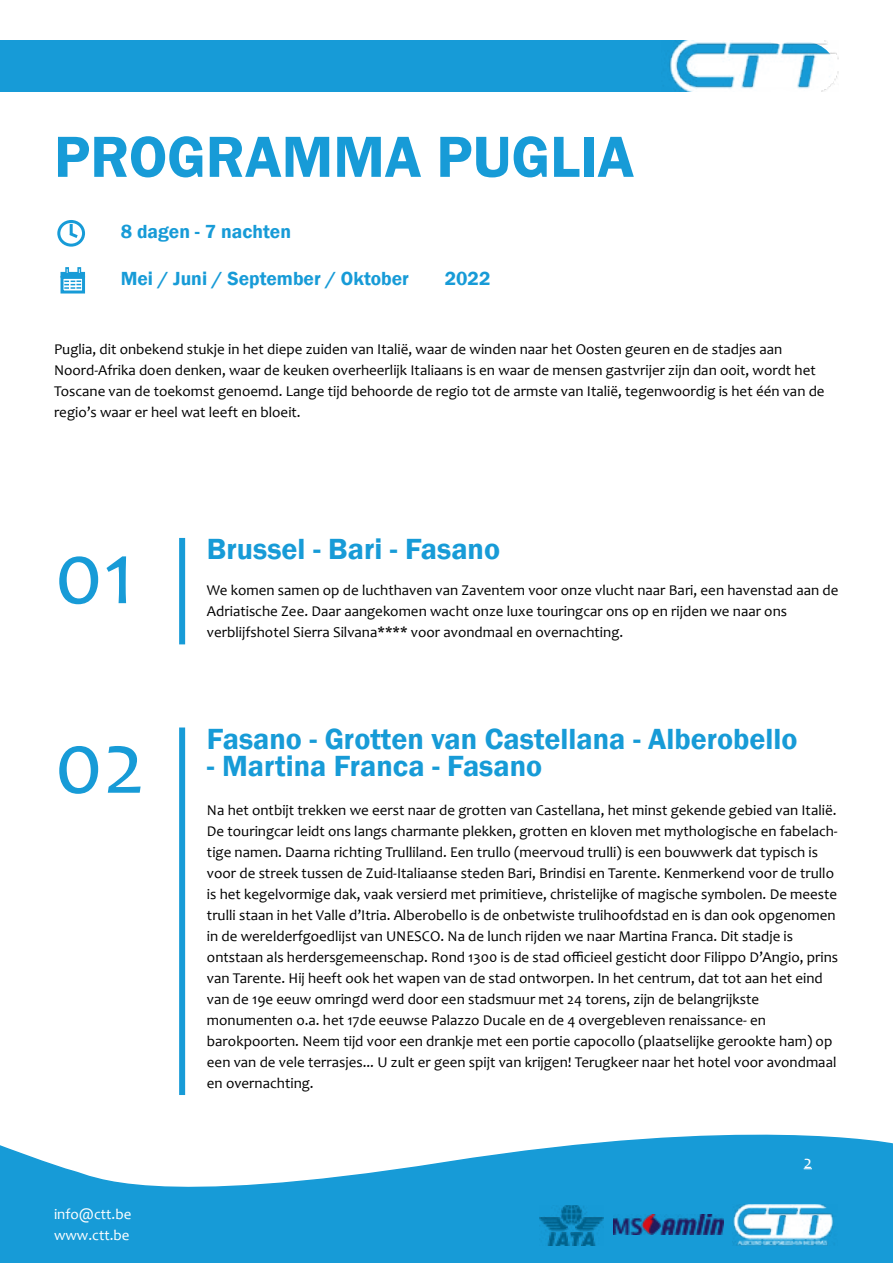
<style>
.page{position:relative;width:893px;height:1263px;background:#fff}
.page>*{position:absolute;margin:0;border:0;box-sizing:border-box;transform-origin:0 0}
.t1{font:90px "Candara";color:#179bd7}
.t2{font:600 60px "Franklin Gothic";color:#179bd7}
.t3{font:600 30px "Franklin Gothic";color:#179bd7}
.t4{font:600 19.5px "Franklin Gothic";color:#179bd7}
.t5{font:18px "Candara";color:#fff}
.t6{font:15px/21px "Candara";color:#000}
.t7{font:15px/21px "Candara";color:#fff}
</style>
<div class="page">
<div style="left:179px;top:727px;width:6px;height:368px;background:#179bd7"></div>
<div style="left:179px;top:538px;width:6px;height:106px;background:#179bd7"></div>
<svg style="left:59px;top:221px;width:25px;height:24px"></svg>
<div style="left:57px;top:220px;width:28px;height:27px;border:3px solid #179bd7;border-radius:50%"></div>
<svg style="left:66px;top:224px;width:15px;height:17px"></svg>
<svg style="left:61px;top:278px;width:24px;height:15px"></svg>
<div style="left:61px;top:272px;width:24px;height:6px;background:#179bd7"></div>
<svg style="left:64px;top:267px;width:17px;height:22px"></svg>
<div style="left:0;top:41px;width:770px;height:51px;background:#179bd7"></div>
<img style="left:662px;top:40px;width:177px;height:52px">
<svg style="left:0;top:1134px;width:890px;height:53px"></svg>
<div style="left:1px;top:1188px;width:891px;height:74px;background:#179bd7"></div>
<div style="left:0;top:1187px;width:893px;height:76px;border:2px solid #179bd7"></div>
<img style="left:732px;top:1204px;width:102px;height:41px">
<img style="left:614px;top:1214px;width:110px;height:20px">
<img style="left:539px;top:1205px;width:64px;height:41px">
<svg style="left:890px;top:1142px;width:3px;height:121px"></svg>
<h2 class="t2" style="left:54px;top:120px;width:582px">PROGRAMMA PUGLIA</h2>
<h3 class="t4" style="left:121px;top:220px;width:172px">8 dagen - 7 nachten</h3>
<h3 class="t4" style="left:121px;top:267px;width:290px">Mei / Juni / September / Oktober</h3>
<h3 class="t4" style="left:445px;top:267px;width:47px">2022</h3>
<p class="t6" style="left:54px;top:339px;width:772px">Puglia, dit onbekend stukje in het diepe zuiden van Italië, waar de winden naar het Oosten geuren en de stadjes aan Noord-Afrika doen denken, waar de keuken overheerlijk Italiaans is en waar de mensen gastvrijer zijn dan ooit, wordt het Toscane van de toekomst genoemd. Lange tijd behoorde de regio tot de armste van Italië, tegenwoordig is het één van de regio’s waar er heel wat leeft en bloeit.</p>
<h1 class="t1" style="left:54px;top:517px;width:82px">01</h1>
<h1 class="t1" style="left:54px;top:707px;width:92px">02</h1>
<p class="t7" style="left:54px;top:1203px;width:79px">info@ctt.be www.ctt.be</p>
<h3 class="t3" style="left:207px;top:530px;width:295px">Brussel - Bari - Fasano</h3>
<p class="t6" style="left:207px;top:579px;width:633px">We komen samen op de luchthaven van Zaventem voor onze vlucht naar Bari, een havenstad aan de<br>Adriatische Zee. Daar aangekomen wacht onze luxe touringcar ons op en rijden we naar ons verblijfshotel Sierra Silvana**** voor avondmaal en overnachting.</p>
<h3 class="t3" style="left:207px;top:720px;width:592px">Fasano - Grotten van Castellana - Alberobello</h3>
<h3 class="t3" style="left:207px;top:747px;width:337px">- Martina Franca - Fasano</h3>
<p class="t6" style="left:207px;top:799px;width:633px">Na het ontbijt trekken we eerst naar de grotten van Castellana, het minst gekende gebied van Italië.<br>De touringcar leidt ons langs charmante plekken, grotten en kloven met mythologische en fabelach&shy;tige namen. Daarna richting Trulliland. Een trullo (meervoud trulli) is een bouwwerk dat typisch is voor de streek tussen de Zuid-Italiaanse steden Bari, Brindisi en Tarente. Kenmerkend voor de trullo is het kegelvormige dak, vaak versierd met primitieve, christelijke of magische symbolen. De meeste trulli staan in het Valle d’Itria. Alberobello is de onbetwiste trulihoofdstad en is dan ook opgenomen in de werelderfgoedlijst van UNESCO. Na de lunch rijden we naar Martina Franca. Dit stadje is ontstaan als herdersgemeenschap. Rond 1300 is de stad officieel gesticht door Filippo D’Angio, prins van Tarente. Hij heeft ook het wapen van de stad ontworpen. In het centrum, dat tot aan het eind van de 19e eeuw omringd werd door een stadsmuur met 24 torens, zijn de belangrijkste monumenten o.a. het 17de eeuwse Palazzo Ducale en de 4 overgebleven renaissance- en barokpoorten. Neem tijd voor een drankje met een portie capocollo (plaatselijke gerookte ham) op een van de vele terrasjes... U zult er geen spijt van krijgen! Terugkeer naar het hotel voor avondmaal en overnachting.</p>
<p class="t5" style="left:804px;top:1150px;width:10px">2</p>
</div>
